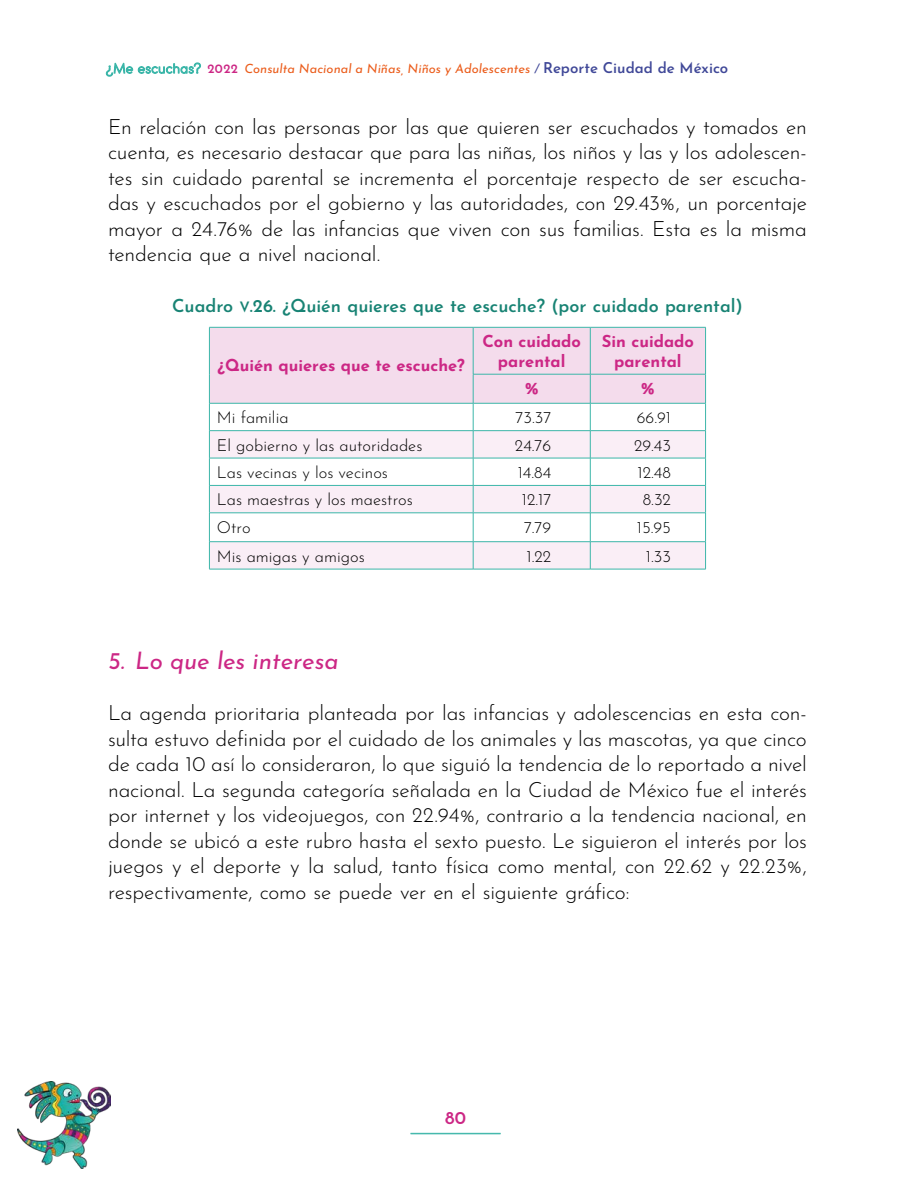
<style>
.page{position:relative;width:915px;height:1191px;background:#fff}
.page>*{position:absolute;margin:0;border:0;box-sizing:border-box;transform-origin:0 0}
.t1{font:italic 24px "Josefin Sans";color:#cc2785}
.t2{font:300 21px/25.5px "Josefin Sans";letter-spacing:-.01em;color:#000;text-align:justify}
.t3{font:600 18px "Josefin Sans";color:#188374}
.t4{font:600 18px "Josefin Sans";color:#cc2785}
.t5{font:300 16.5px "Josefin Sans";color:#000}
.t6{font:700 16.5px/19.5px "Josefin Sans";color:#cc2785;text-align:center}
.t7{font:italic 12.75px "Josefin Sans";letter-spacing:.005em;color:#eb5d1c}
.s1{font-family:"COCOMAT";font-weight:300;font-style:normal;color:#3cb6a9}
.s2{font-weight:600;font-style:normal;color:#cc2785}
.s3{color:#404898}
.s4{font-weight:600;font-style:normal;font-size:15px;color:#404898}
.s5{font-family:"Josefin Sans Semi Bold SC800";font-weight:400;font-size:14.4px}
.s6{font-family:"Josefin Sans Semi Bold SC800";font-weight:400}
</style>
<div class="page">
<hr style="left:410px;top:1133px;width:90px;height:1px;background:#3cb6a9">
<img style="left:18px;top:1081px;width:93px;height:87px">
<svg style="left:209px;top:327px;width:497px;height:242px"></svg>
<hr style="left:209px;top:541px;width:264px;height:1px;background:#3cb6a9">
<hr style="left:473px;top:541px;width:117px;height:1px;background:#3cb6a9">
<hr style="left:590px;top:541px;width:115px;height:1px;background:#3cb6a9">
<hr style="left:209px;top:569px;width:264px;height:1px;background:#3cb6a9">
<hr style="left:473px;top:569px;width:117px;height:1px;background:#3cb6a9">
<hr style="left:590px;top:569px;width:115px;height:1px;background:#3cb6a9">
<p class="t7" style="left:106px;top:58px;width:623px"><span class="s1">¿Me escuchas?</span> <span class="s2">2022</span> Consulta Nacional a Niñas, Niños y Adolescentes <span class="s3">/</span> <span class="s4">Reporte Ciudad de México</span></p>
<p class="t2" style="left:108px;top:112px;width:700px">En relación con las personas por las que quieren ser escuchados y tomados en cuenta, es necesario destacar que para las niñas, los niños y las y los adolescen&shy;tes sin cuidado parental se incrementa el porcentaje respecto de ser escucha&shy;das y escuchados por el gobierno y las autoridades, con 29.43%, un porcentaje mayor a 24.76% de las infancias que viven con sus familias. Esta es la misma tendencia que a nivel nacional.</p>
<p class="t3" style="left:172px;top:292px;width:572px">Cuadro <span class="s5">v</span><span class="s6">.</span>26. ¿Quién quieres que te escuche? (por cuidado parental)</p>
<p class="t6" style="left:217px;top:354px;width:249px">¿Quién quieres que te escuche?</p>
<p class="t6" style="left:482px;top:330px;width:100px">Con cuidado parental</p>
<p class="t6" style="left:601px;top:330px;width:93px">Sin cuidado parental</p>
<p class="t6" style="left:525px;top:377px;width:15px">%</p>
<p class="t6" style="left:641px;top:377px;width:15px">%</p>
<p class="t5" style="left:217px;top:405px;width:73px">Mi familia</p>
<p class="t5" style="left:515px;top:405px;width:37px">73.37</p>
<p class="t5" style="left:636px;top:405px;width:36px">66.91</p>
<p class="t5" style="left:217px;top:432px;width:207px">El gobierno y las autoridades</p>
<p class="t5" style="left:515px;top:432px;width:38px">24.76</p>
<p class="t5" style="left:633px;top:432px;width:38px">29.43</p>
<p class="t5" style="left:217px;top:460px;width:172px">Las vecinas y los vecinos</p>
<p class="t5" style="left:517px;top:460px;width:35px">14.84</p>
<p class="t5" style="left:637px;top:460px;width:35px">12.48</p>
<p class="t5" style="left:217px;top:487px;width:197px">Las maestras y los maestros</p>
<p class="t5" style="left:521px;top:487px;width:31px">12.17</p>
<p class="t5" style="left:642px;top:487px;width:30px">8.32</p>
<p class="t5" style="left:217px;top:514px;width:35px">Otro</p>
<p class="t5" style="left:524px;top:515px;width:29px">7.79</p>
<p class="t5" style="left:636px;top:515px;width:36px">15.95</p>
<p class="t5" style="left:217px;top:543px;width:149px">Mis amigas y amigos</p>
<p class="t5" style="left:526px;top:543px;width:26px">1.22</p>
<p class="t5" style="left:645px;top:543px;width:27px">1.33</p>
<p class="t1" style="left:108px;top:640px;width:232px">5. Lo que les interesa</p>
<p class="t2" style="left:108px;top:698px;width:700px">La agenda prioritaria planteada por las infancias y adolescencias en esta con&shy;sulta estuvo definida por el cuidado de los animales y las mascotas, ya que cinco de cada 10 así lo consideraron, lo que siguió la tendencia de lo reportado a nivel nacional. La segunda categoría señalada en la Ciudad de México fue el interés por internet y los videojuegos, con 22.94%, contrario a la tendencia nacional, en donde se ubicó a este rubro hasta el sexto puesto. Le siguieron el interés por los juegos y el deporte y la salud, tanto física como mental, con 22.62 y 22.23%, respectivamente, como se puede ver en el siguiente gráfico:</p>
<p class="t4" style="left:445px;top:1104px;width:22px">80</p>
</div>
